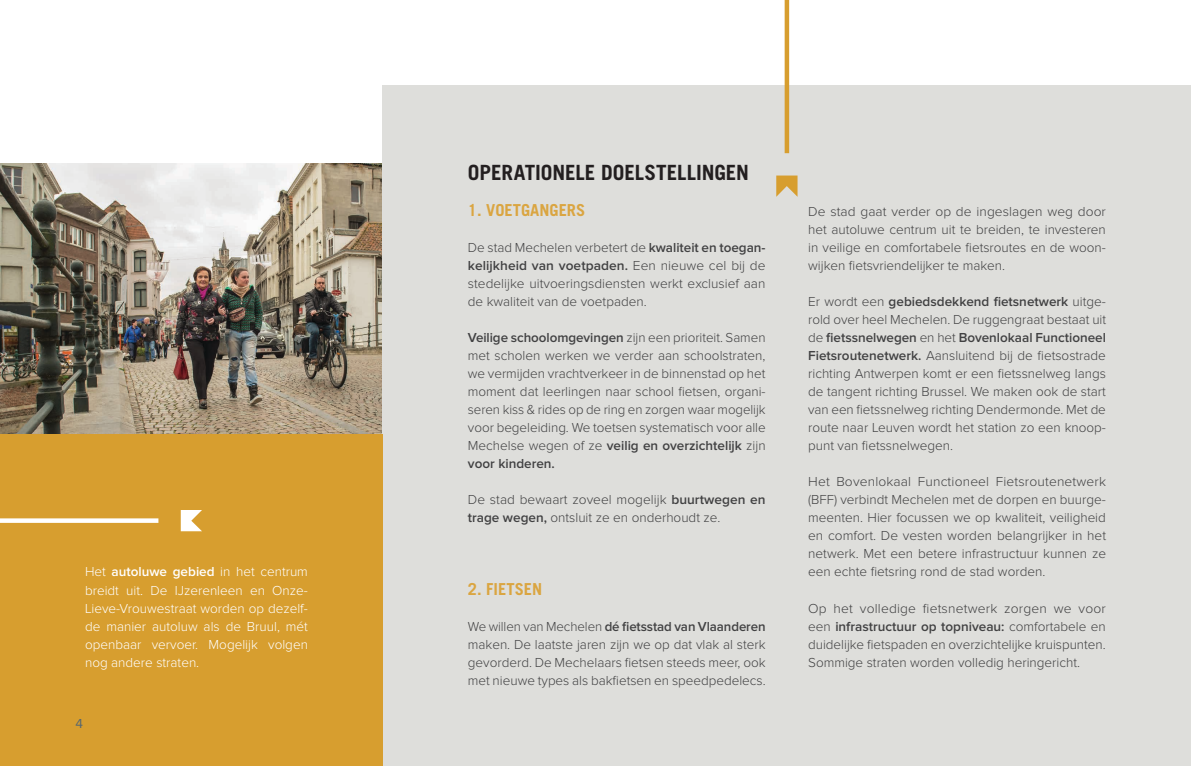
<style>
.page{position:relative;width:1191px;height:766px;background:#fff}
.page>*{position:absolute;margin:0;border:0;box-sizing:border-box;transform-origin:0 0}
._2_tussentitels{font:700 21px "Trade Gothic LT Pro";letter-spacing:-.005em;color:#231f20}
.bodytekst{font:700 16.5px "Trade Gothic LT Pro";color:#daa541}
.bodytekst-2{font:300 13.5px/18px "Proxima Nova";color:#414142;text-align:justify}
._2_tussentitels-2{font:300 13.5px/18px "Proxima Nova";color:#fff;text-align:justify}
.t1{font:13.5px "Proxima Nova";color:#556670}
.s1{font-weight:600}
</style>
<div class="page">
<img style="left:0;top:163px;width:383px;height:271px">
<div style="left:383px;top:85px;width:808px;height:680px;background:#dededb"></div>
<div style="left:0;top:434px;width:383px;height:331px;background:#d79e2f"></div>
<div style="left:784px;top:0;width:5px;height:153px;background:#d79e2f"></div>
<svg style="left:776px;top:175px;width:21px;height:22px"></svg>
<svg style="left:0;top:518px;width:158px;height:4px"></svg>
<svg style="left:181px;top:510px;width:21px;height:21px"></svg>
<p class="_2_tussentitels-2" style="left:85px;top:563px;width:224px">Het <span class="s1">autoluwe gebied</span> in het centrum breidt uit. De IJzerenleen en Onze-Lieve-Vrouwestraat worden op dezelf&shy;de manier autoluw als de Bruul, mét openbaar vervoer. Mogelijk volgen nog andere straten.</p>
<p class="t1" style="left:75px;top:715px;width:9px">4</p>
<p class="_2_tussentitels" style="left:468px;top:160px;width:283px">OPERATIONELE DOELSTELLINGEN</p>
<p class="bodytekst" style="left:468px;top:200px;width:119px">1. VOETGANGERS</p>
<p class="bodytekst-2" style="left:468px;top:239px;width:299px">De stad Mechelen verbetert de <span class="s1">kwaliteit en toegan&shy;kelijkheid van voetpaden.</span> Een nieuwe cel bij de stedelijke uitvoeringsdiensten werkt exclusief aan de kwaliteit van de voetpaden.</p>
<p class="bodytekst-2" style="left:468px;top:329px;width:299px"><span class="s1">Veilige schoolomgevingen</span> zijn een prioriteit. Samen met scholen werken we verder aan schoolstraten, we vermijden vrachtverkeer in de binnenstad op het moment dat leerlingen naar school fietsen, organi&shy;seren kiss &amp; rides op de ring en zorgen waar mogelijk voor begeleiding. We toetsen systematisch voor alle Mechelse wegen of ze <span class="s1">veilig en overzichtelijk</span> zijn <span class="s1">voor kinderen.</span></p>
<p class="bodytekst-2" style="left:468px;top:491px;width:299px">De stad bewaart zoveel mogelijk <span class="s1">buurtwegen en trage wegen,</span> ontsluit ze en onderhoudt ze.</p>
<p class="bodytekst" style="left:468px;top:578px;width:76px">2. FIETSEN</p>
<p class="bodytekst-2" style="left:468px;top:617px;width:299px">We willen van Mechelen <span class="s1">dé fietsstad van Vlaanderen </span>maken. De laatste jaren zijn we op dat vlak al sterk gevorderd. De Mechelaars fietsen steeds meer, ook met nieuwe types als bakfietsen en speedpedelecs.</p>
<p class="bodytekst-2" style="left:808px;top:203px;width:299px">De stad gaat verder op de ingeslagen weg door het autoluwe centrum uit te breiden, te investeren in veilige en comfortabele fietsroutes en de woon&shy;wijken fietsvriendelijker te maken.</p>
<p class="bodytekst-2" style="left:808px;top:293px;width:299px">Er wordt een <span class="s1">gebiedsdekkend fietsnetwerk</span> uitge&shy;rold over heel Mechelen. De ruggengraat bestaat uit de <span class="s1">fietssnelwegen</span> en het <span class="s1">Bovenlokaal Functioneel Fietsroutenetwerk.</span> Aansluitend bij de fietsostrade richting Antwerpen komt er een fietssnelweg langs de tangent richting Brussel. We maken ook de start van een fietssnelweg richting Dendermonde. Met de route naar Leuven wordt het station zo een knoop&shy;punt van fietssnelwegen.</p>
<p class="bodytekst-2" style="left:808px;top:473px;width:299px">Het Bovenlokaal Functioneel Fietsroutenetwerk (BFF) verbindt Mechelen met de dorpen en buurge&shy;meenten. Hier focussen we op kwaliteit, veiligheid en comfort. De vesten worden belangrijker in het netwerk. Met een betere infrastructuur kunnen ze een echte fietsring rond de stad worden.</p>
<p class="bodytekst-2" style="left:808px;top:599px;width:299px">Op het volledige fietsnetwerk zorgen we voor een <span class="s1">infrastructuur op topniveau:</span> comfortabele en duidelijke fietspaden en overzichtelijke kruispunten.<br>Sommige straten worden volledig heringericht.</p>
</div>
